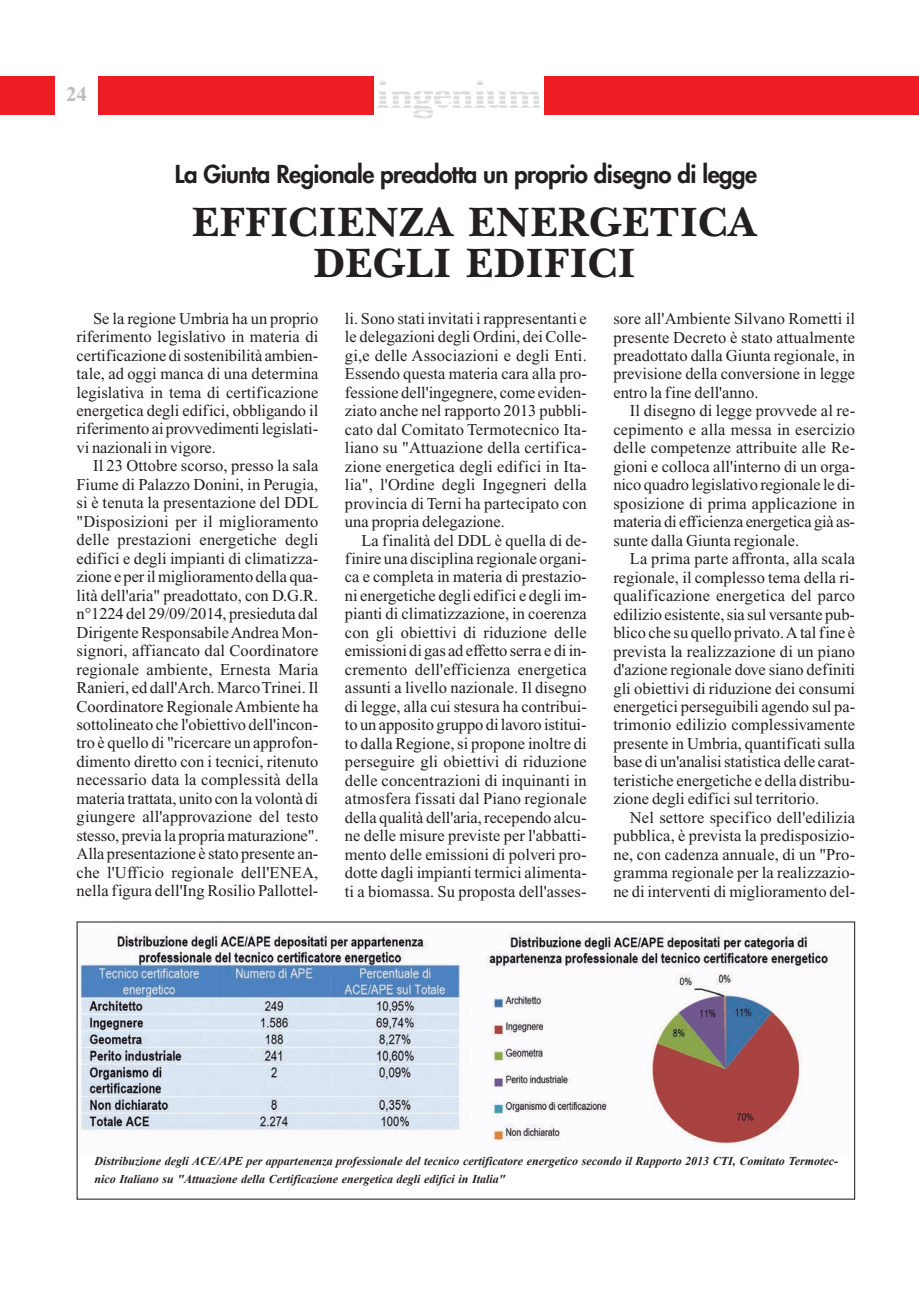
<style>
.page{position:relative;width:919px;height:1289px;background:#fff}
.page>*{position:absolute;margin:0;border:0;box-sizing:border-box;transform-origin:0 0}
.t1{font:700 42px/40.5px "New Baskerville IT Cby BT";color:#231f20;text-align:center}
.t2{font:800 24px "Futura";letter-spacing:-.025em;color:#231f20}
.t3{font:700 21px "Times New Roman";color:#bcbdc0}
.t4{font:16.5px/18.5px "Times New Roman";color:#231f20;text-align:justify}
.t5{font:italic 700 12px/18px "Times New Roman";color:#231f20}
</style>
<div class="page">
<div style="left:906px;top:77px;width:12px;height:38px;background:#ee1d23"></div>
<div style="left:0;top:77px;width:55px;height:38px;background:#ee1d23"></div>
<div style="left:98px;top:77px;width:276px;height:38px;background:#ee1d23"></div>
<div style="left:544px;top:77px;width:362px;height:38px;background:#ee1d23"></div>
<img style="left:79px;top:933px;width:753px;height:214px">
<p class="t3" style="left:66px;top:87px;width:22px">24</p>
<h2 class="t2" style="left:175px;top:162px;width:583px">La Giunta Regionale preadotta un proprio disegno di legge</h2>
<h1 class="t1" style="left:191px;top:207px;width:567px">EFFICIENZA ENERGETICA<br>DEGLI EDIFICI</h1>
<p class="t4" style="left:77px;top:310px;width:243px;text-indent:16px">Se la regione Umbria ha un proprio riferimento legislativo in materia di certificazione di sostenibilità ambien&shy;tale, ad oggi manca di una determina legislativa in tema di certificazione energetica degli edifici, obbligando il riferimento ai provvedimenti legislati&shy;vi nazionali in vigore.</p>
<p class="t4" style="left:77px;top:458px;width:243px;text-indent:16px">Il 23 Ottobre scorso, presso la sala Fiume di Palazzo Donini, in Perugia, si è tenuta la presentazione del DDL "Disposizioni per il miglioramento delle prestazioni energetiche degli edifici e degli impianti di climatizza&shy;zione e per il miglioramento della qua&shy;lità dell'aria" preadottato, con D.G.R. n°1224 del 29/09/2014, presieduta dal Dirigente Responsabile Andrea Mon&shy;signori, affiancato dal Coordinatore regionale ambiente, Ernesta Maria Ranieri, ed dall'Arch. Marco Trinei. Il Coordinatore Regionale Ambiente ha sottolineato che l'obiettivo dell'incon&shy;tro è quello di "ricercare un approfon&shy;dimento diretto con i tecnici, ritenuto necessario data la complessità della materia trattata, unito con la volontà di giungere all'approvazione del testo stesso, previa la propria maturazione".<br>Alla presentazione è stato presente an&shy;che l'Ufficio regionale dell'ENEA, nella figura dell'Ing Rosilio Pallottel-</p>
<p class="t4" style="left:345px;top:310px;width:243px">li. Sono stati invitati i rappresentanti e le delegazioni degli Ordini, dei Colle&shy;gi,e delle Associazioni e degli Enti.<br>Essendo questa materia cara alla pro&shy;fessione dell'ingegnere, come eviden&shy;ziato anche nel rapporto 2013 pubbli&shy;cato dal Comitato Termotecnico Ita&shy;liano su "Attuazione della certifica&shy;zione energetica degli edifici in Ita&shy;lia", l'Ordine degli Ingegneri della provincia di Terni ha partecipato con una propria delegazione.</p>
<p class="t4" style="left:345px;top:532px;width:243px;text-indent:16px">La finalità del DDL è quella di de&shy;finire una disciplina regionale organi&shy;ca e completa in materia di prestazio&shy;ni energetiche degli edifici e degli im&shy;pianti di climatizzazione, in coerenza con gli obiettivi di riduzione delle emissioni di gas ad effetto serra e di in&shy;cremento dell'efficienza energetica assunti a livello nazionale. Il disegno di legge, alla cui stesura ha contribui&shy;to un apposito gruppo di lavoro istitui&shy;to dalla Regione, si propone inoltre di perseguire gli obiettivi di riduzione delle concentrazioni di inquinanti in atmosfera fissati dal Piano regionale della qualità dell'aria, recependo alcu&shy;ne delle misure previste per l'abbatti&shy;mento delle emissioni di polveri pro&shy;dotte dagli impianti termici alimenta&shy;ti a biomassa. Su proposta dell'asses-</p>
<p class="t4" style="left:613px;top:311px;width:243px">sore all'Ambiente Silvano Rometti il presente Decreto è stato attualmente preadottato dalla Giunta regionale, in previsione della conversione in legge entro la fine dell'anno.</p>
<p class="t4" style="left:613px;top:403px;width:243px;text-indent:16px">Il disegno di legge provvede al re&shy;cepimento e alla messa in esercizio delle competenze attribuite alle Re&shy;gioni e colloca all'interno di un orga&shy;nico quadro legislativo regionale le di&shy;sposizione di prima applicazione in materia di efficienza energetica già as&shy;sunte dalla Giunta regionale.</p>
<p class="t4" style="left:613px;top:551px;width:243px;text-indent:16px">La prima parte affronta, alla scala regionale, il complesso tema della ri&shy;qualificazione energetica del parco edilizio esistente, sia sul versante pub&shy;blico che su quello privato. A tal fine è prevista la realizzazione di un piano d'azione regionale dove siano definiti gli obiettivi di riduzione dei consumi energetici perseguibili agendo sul pa&shy;trimonio edilizio complessivamente presente in Umbria, quantificati sulla base di un'analisi statistica delle carat&shy;teristiche energetiche e della distribu&shy;zione degli edifici sul territorio.</p>
<p class="t4" style="left:613px;top:809px;width:243px;text-indent:16px">Nel settore specifico dell'edilizia pubblica, è prevista la predisposizio&shy;ne, con cadenza annuale, di un "Pro&shy;gramma regionale per la realizzazio&shy;ne di interventi di miglioramento del-</p>
<p class="t5" style="left:94px;top:1151px;width:744px">Distribuzione degli ACE/APE per appartenenza professionale del tecnico certificatore energetico secondo il Rapporto 2013 CTI, Comitato Termotec&shy;nico Italiano su "Attuazione della Certificazione energetica degli edifici in Italia"</p>
</div>
